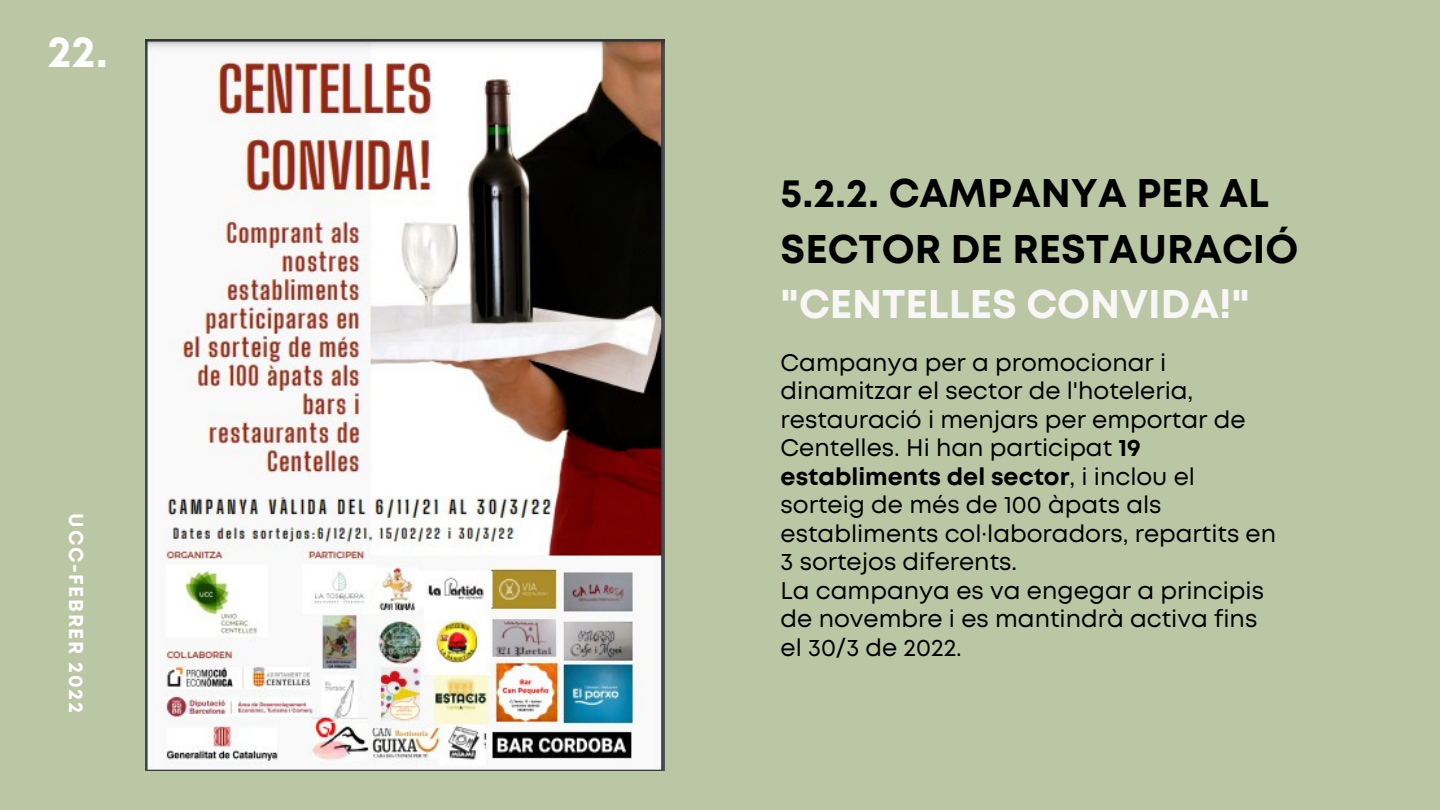
<style>
.page{position:relative;width:1440px;height:810px;background:#bbc6a5}
.page>*{position:absolute;margin:0;border:0;box-sizing:border-box;transform-origin:0 0}
.t1{font:700 44px "Mont";color:#fff}
.t2{font:700 40px/55.5px "Mont";color:#000}
.t3{font:700 40px "Mont";color:#f8f7f5}
.t4{font:24px/28.5px "Mont";color:#000}
.t5{font:700 20px "Mont";letter-spacing:.08em;color:#fff}
.s1{font-weight:700}
</style>
<div class="page">
<img style="left:145px;top:40px;width:520px;height:730px">
<h1 class="t1" style="left:47px;top:35px;width:62px">22.</h1>
<p class="t5" style="left:84px;top:513px;width:201px;rotate:90deg">UCC-FEBRER 2022</p>
<h2 class="t2" style="left:781px;top:169px;width:519px">5.2.2. CAMPANYA PER AL<br>SECTOR DE RESTAURACIÓ</h2>
<h2 class="t3" style="left:781px;top:289px;width:471px">"CENTELLES CONVIDA!"</h2>
<p class="t4" style="left:781px;top:350px;width:497px">Campanya per a promocionar i dinamitzar el sector de l'hoteleria, restauració i menjars per emportar de<br>Centelles. Hi han participat <span class="s1">19 establiments del sector</span>, i inclou el sorteig de més de 100 àpats als establiments col·laboradors, repartits en<br>3 sortejos diferents.<br>La campanya es va engegar a principis de novembre i es mantindrà activa fins el 30/3 de 2022.</p>
</div>
